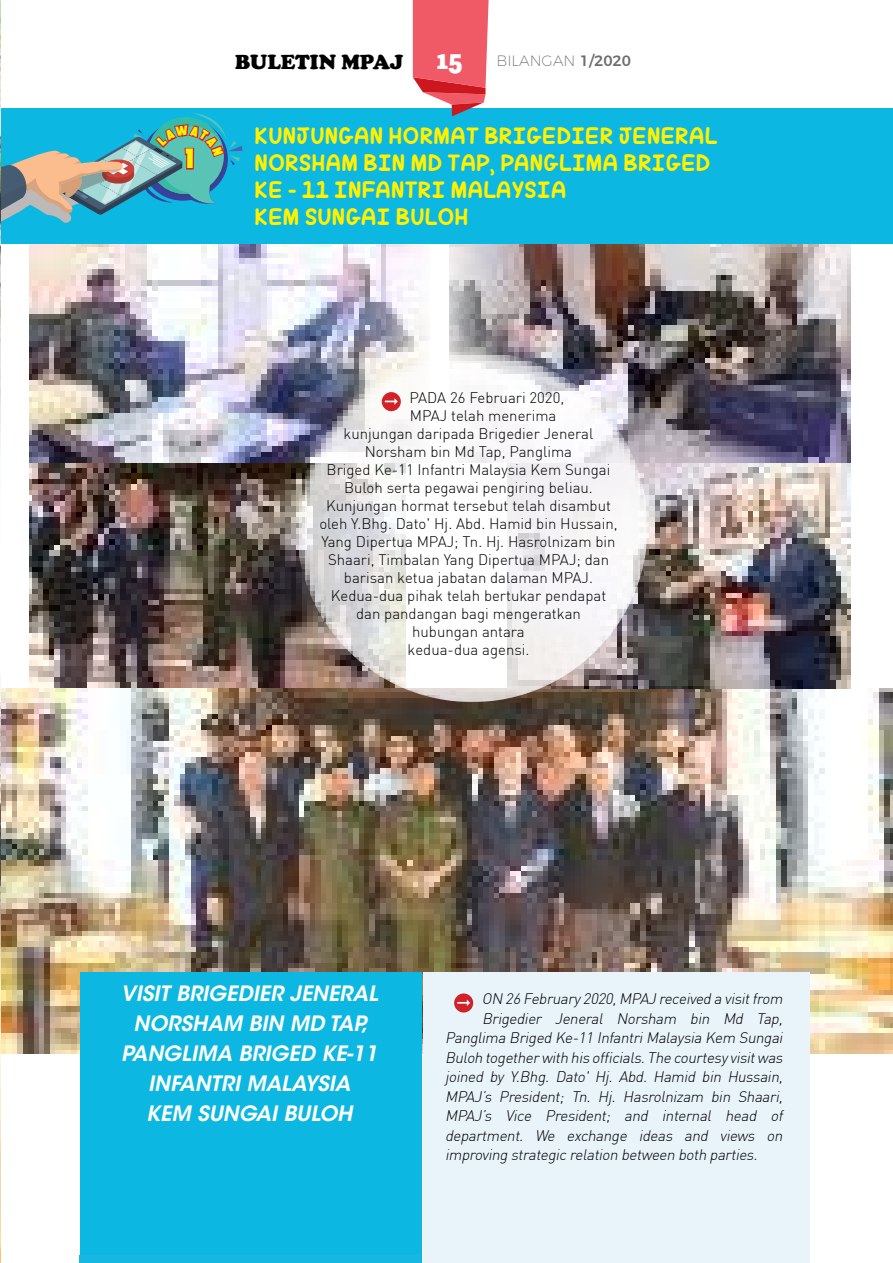
<style>
.page{position:relative;width:893px;height:1263px;background:#fff}
.page>*{position:absolute;margin:0;border:0;box-sizing:border-box;transform-origin:0 0}
.t1{font:28.5px "Horticulture";color:#fff100}
.t2{font:24px/27px "Hug Me Tight";color:#fff100}
.t3{font:italic 600 21px/30px "ITC Avant Garde Std";color:#fff;text-align:center}
.t4{font:900 21px "Cooper";color:#000}
.t5{font:300 15px "DIN Pro";color:#000}
.t6{font:italic 300 15px "DIN Pro";letter-spacing:-.205em;color:#000}
.t7{font:200 15px "Montserrat";color:#6d6e70}
.s1{font-family:"Fengardo Neue";font-size:27px;color:#fff}
.s2{font-weight:500}
</style>
<div class="page">
<img style="left:2px;top:689px;width:891px;height:364px">
<div style="left:81px;top:972px;width:341px;height:291px;background:#0cb7e1"></div>
<div style="left:423px;top:972px;width:387px;height:291px;background:#e9f4fa"></div>
<img style="left:29px;top:243px;width:401px;height:219px">
<img style="left:29px;top:464px;width:371px;height:223px">
<img style="left:450px;top:243px;width:400px;height:219px">
<img style="left:540px;top:464px;width:310px;height:225px">
<svg style="left:297px;top:351px;width:351px;height:351px"></svg>
<div style="left:454px;top:993px;width:19px;height:19px;background:#d12229;border-radius:50%"></div>
<svg style="left:457px;top:999px;width:13px;height:7px"></svg>
<div style="left:2px;top:108px;width:891px;height:135px;background:#0cb7e1"></div>
<div style="left:382px;top:392px;width:19px;height:19px;background:#d12229;border-radius:50%"></div>
<svg style="left:385px;top:398px;width:13px;height:7px"></svg>
<img style="left:0;top:0;width:1px;height:1263px">
<div style="left:79px;top:1256px;width:341px;height:7px;background:#16b7e1"></div>
<svg style="left:413px;top:0;width:76px;height:116px;background:#e06773"></svg>
<svg style="left:0;top:113px;width:243px;height:110px"></svg>
<h1 class="t1" style="left:186px;top:142px;width:10px">1</h1>
<h3 class="t4" style="left:235px;top:49px;width:229px">BULETIN MPAJ <span class="s1">15</span></h3>
<p class="t7" style="left:496px;top:52px;width:136px">BILANGAN <span class="s2">1/2020</span></p>
<h2 class="t2" style="left:254px;top:124px;width:465px">KUNJUNGAN HORMAT BRIGEDIER JENERAL<br>NORSHAM BIN MD TAP, PANGLIMA BRIGED<br>KE - 11 INFANTRI MALAYSIA<br>KEM SUNGAI BULOH</h2>
<p class="t5" style="left:410px;top:391px;width:156px">PADA 26 Februari 2020,</p>
<p class="t5" style="left:410px;top:409px;width:148px">MPAJ telah menerima</p>
<p class="t5" style="left:344px;top:427px;width:251px">kunjungan daripada Brigedier Jeneral</p>
<p class="t5" style="left:365px;top:445px;width:209px">norsham bin Md Tap, Panglima</p>
<p class="t5" style="left:327px;top:463px;width:285px">Briged Ke-11 Infantri Malaysia Kem Sungai</p>
<p class="t5" style="left:344px;top:481px;width:250px">Buloh serta pegawai pengiring beliau.</p>
<p class="t5" style="left:326px;top:499px;width:286px">Kunjungan hormat tersebut telah disambut</p>
<p class="t5" style="left:319px;top:517px;width:300px">oleh Y.Bhg. Dato' Hj. Abd. Hamid bin Hussain,</p>
<p class="t5" style="left:321px;top:535px;width:296px">Yang Dipertua MPAJ; Tn. Hj. Hasrolnizam bin</p>
<p class="t5" style="left:328px;top:553px;width:283px">Shaari, Timbalan Yang Dipertua MPAJ; dan</p>
<p class="t5" style="left:344px;top:571px;width:251px">barisan ketua jabatan dalaman MPAJ.</p>
<p class="t5" style="left:331px;top:589px;width:277px">Kedua-dua pihak telah bertukar pendapat</p>
<p class="t5" style="left:356px;top:607px;width:226px">dan pandangan bagi mengeratkan</p>
<p class="t5" style="left:412px;top:625px;width:114px">hubungan antara</p>
<p class="t5" style="left:408px;top:643px;width:123px">kedua-dua agensi.</p>
<h3 class="t3" style="left:121px;top:979px;width:259px">VISIT BRIGEDIER JENERAL<br>NORSHAM BIN MD TAP,<br>PANGLIMA BRIGED KE-11<br>INFANTRI MALAYSIA<br>KEM SUNGAI BULOH</h3>
<p class="t6" style="left:482px;top:992px;width:305px">On 26 February 2020,MPAJ received a visitfrom</p>
<p class="t6" style="left:482px;top:1012px;width:305px">Brigedier Jeneral norsham bin Md Tap,</p>
<p class="t6" style="left:445px;top:1031px;width:342px">Panglima Briged Ke-11 InfantriMalaysia Kem Sungai</p>
<p class="t6" style="left:445px;top:1048px;width:342px">Buloh togetherwith his officials.The courtesyvisitwas</p>
<p class="t6" style="left:445px;top:1070px;width:342px">joined by Y.Bhg. Dato' Hj. Abd. Hamid bin Hussain,</p>
<p class="t6" style="left:445px;top:1090px;width:342px">MPAJ’s President; Tn. Hj. Hasrolnizam bin Shaari,</p>
<p class="t6" style="left:445px;top:1109px;width:342px">MPAJ’s Vice President; and internal head of</p>
<p class="t6" style="left:445px;top:1129px;width:342px">department. We exchange ideas and views on</p>
<p class="t6" style="left:445px;top:1148px;width:317px">improving strategic relation between both parties.</p>
</div>
